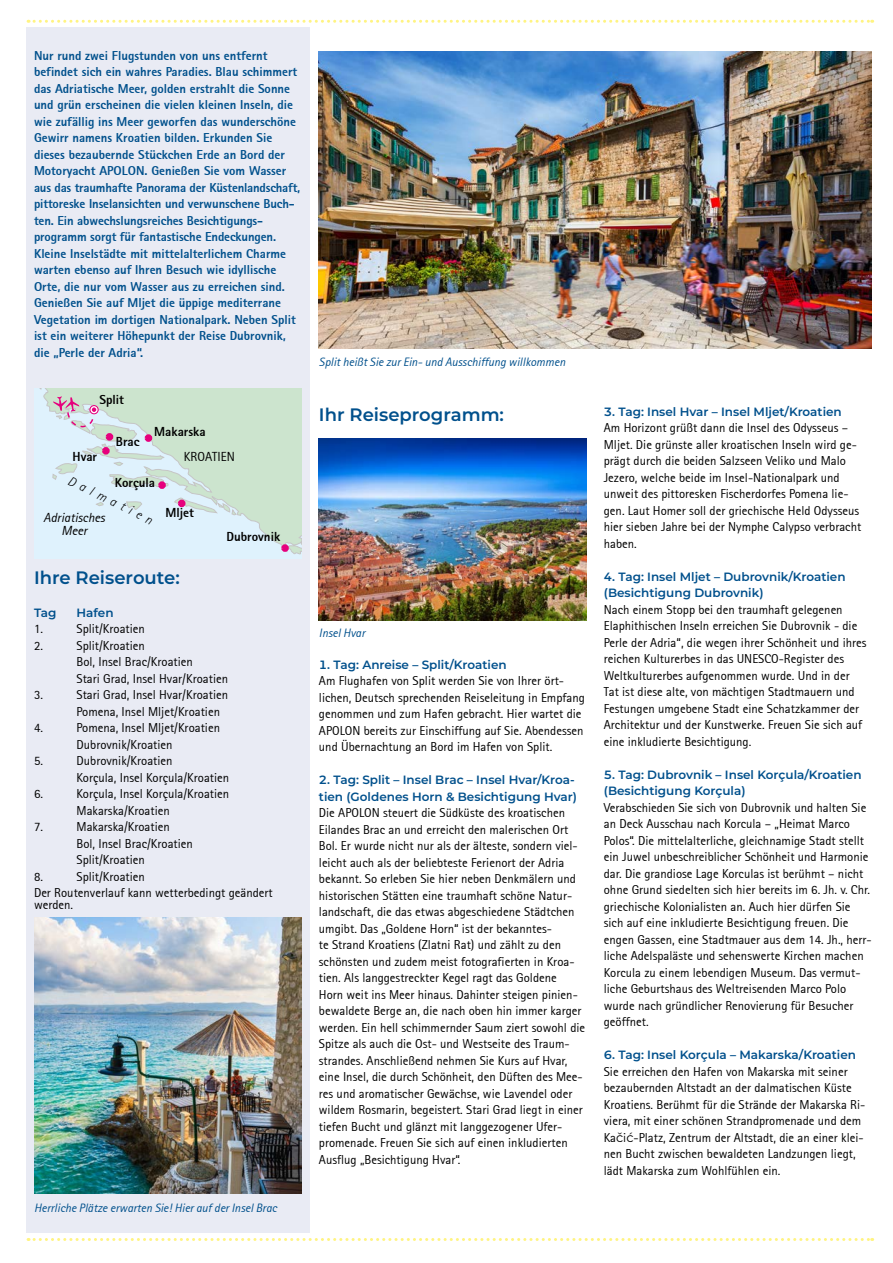
<style>
.page{position:relative;width:893px;height:1263px;background:#fff}
.page>*{position:absolute;margin:0;border:0;box-sizing:border-box;transform-origin:0 0}
.t1{font:600 18px "Montserrat";color:#00508c}
.t2{font:800 12.9px "Rotis Sans Serif";color:#000}
.t3{font:italic 12.9px/12.9px "Rotis Sans Serif";color:#000;text-align:center}
.t4{font:italic 300 12.9px "Rotis Sans Serif";color:#000}
.t5{font:12.9px "Rotis Sans Serif";letter-spacing:-.01em;color:#000}
.t6{font:12.75px/16.5px "Rotis Sans Serif";color:#000}
.t7{font:800 12.75px/16.5px "Rotis Sans Serif";color:#00508c}
.t8{font:600 12px/16.5px "Montserrat";color:#00508c}
.t9{font:italic 12px "Rotis Sans Serif";color:#00508c}
.s1{font-family:"Montserrat"}
</style>
<div class="page">
<div style="left:27px;top:28px;width:283px;height:1205px;background:#e9ebf4"></div>
<svg style="left:28px;top:20px;width:845px;height:3px"></svg>
<svg style="left:28px;top:1238px;width:845px;height:3px"></svg>
<img style="left:319px;top:51px;width:553px;height:298px">
<img style="left:34px;top:917px;width:268px;height:277px">
<svg style="left:41px;top:388px;width:261px;height:167px"></svg>
<svg style="left:126px;top:501px;width:16px;height:14px"></svg>
<svg style="left:95px;top:502px;width:8px;height:5px"></svg>
<svg style="left:174px;top:497px;width:63px;height:18px"></svg>
<div style="left:178px;top:500px;width:7px;height:7px;background:#e6007d;border:3px solid #e6007d;border-radius:50%"></div>
<svg style="left:281px;top:544px;width:8px;height:8px"></svg>
<svg style="left:52px;top:396px;width:117px;height:92px"></svg>
<img style="left:319px;top:438px;width:268px;height:182px">
<p class="t7" style="left:34px;top:47px;width:268px">Nur rund zwei Flugstunden von uns entfernt befindet sich ein wahres Paradies. Blau schimmert das Adriatische Meer, golden erstrahlt die Sonne und grün erscheinen die vielen kleinen Inseln, die wie zufällig ins Meer geworfen das wunderschöne Gewirr namens Kroatien bilden. Erkunden Sie dieses bezaubernde Stückchen Erde an Bord der Motoryacht APOLON. Genießen Sie vom Wasser aus das traumhafte Panorama der Küstenlandschaft, pittoreske Inselansichten und verwunschene Buch&shy;ten. Ein abwechslungsreiches Besichtigungs&shy;programm sorgt für fantastische Endeckungen.<br>Kleine Inselstädte mit mittelalterlichem Charme warten ebenso auf Ihren Besuch wie idyllische Orte, die nur vom Wasser aus zu erreichen sind.<br>Genießen Sie auf Mljet die üppige mediterrane Vegetation im dortigen Nationalpark. Neben Split ist ein weiterer Höhepunkt der Reise Dubrovnik, die „Perle der Adria“.</p>
<p class="t2" style="left:99px;top:391px;width:26px">Split</p>
<p class="t2" style="left:73px;top:449px;width:26px">Hvar</p>
<p class="t2" style="left:116px;top:433px;width:25px">Brac</p>
<p class="t2" style="left:154px;top:423px;width:53px">Makarska</p>
<p class="t5" style="left:184px;top:449px;width:53px">KROATIEN</p>
<p class="t4" style="left:72px;top:473px;width:94px;rotate:26deg">Dalmatien</p>
<p class="t2" style="left:115px;top:474px;width:42px">Korçula</p>
<p class="t3" style="left:44px;top:511px;width:63px">Adriatisches<br>Meer</p>
<p class="t2" style="left:166px;top:504px;width:30px">Mljet</p>
<p class="t2" style="left:226px;top:528px;width:55px">Dubrovnik</p>
<h1 class="t1" style="left:34px;top:564px;width:147px">Ihre Reiseroute:</h1>
<p class="t8" style="left:34px;top:603px;width:24px">Tag</p>
<p class="t8" style="left:77px;top:603px;width:39px">Hafen</p>
<p class="t6" style="left:34px;top:620px;width:10px">1.</p>
<p class="t6" style="left:77px;top:620px;width:70px">Split/Kroatien</p>
<p class="t6" style="left:34px;top:637px;width:10px">2.</p>
<p class="t6" style="left:77px;top:637px;width:153px">Split/Kroatien<br>Bol, Insel Brac/Kroatien<br>Stari Grad, Insel Hvar/Kroatien</p>
<p class="t6" style="left:34px;top:686px;width:10px">3.</p>
<p class="t6" style="left:77px;top:686px;width:153px">Stari Grad, Insel Hvar/Kroatien<br>Pomena, Insel Mljet/Kroatien</p>
<p class="t6" style="left:34px;top:719px;width:10px">4.</p>
<p class="t6" style="left:77px;top:719px;width:145px">Pomena, Insel Mljet/Kroatien<br>Dubrovnik/Kroatien</p>
<p class="t6" style="left:34px;top:752px;width:10px">5.</p>
<p class="t6" style="left:77px;top:752px;width:154px">Dubrovnik/Kroatien<br>Korçula, Insel Korçula/Kroatien</p>
<p class="t6" style="left:34px;top:785px;width:10px">6.</p>
<p class="t6" style="left:77px;top:785px;width:154px">Korçula, Insel Korçula/Kroatien<br>Makarska/Kroatien</p>
<p class="t6" style="left:34px;top:818px;width:10px">7.</p>
<p class="t6" style="left:77px;top:818px;width:118px">Makarska/Kroatien<br>Bol, Insel Brac/Kroatien<br>Split/Kroatien</p>
<p class="t6" style="left:34px;top:868px;width:10px">8.</p>
<p class="t6" style="left:34px;top:868px;width:240px;text-indent:43px">Split/Kroatien<br>Der Routenverlauf kann wetterbedingt geändert</p>
<p class="t6" style="left:34px;top:896px;width:41px">werden.</p>
<p class="t9" style="left:34px;top:1201px;width:244px">Herrliche Plätze erwarten Sie! Hier auf der Insel Brac</p>
<p class="t9" style="left:319px;top:354px;width:248px">Split heißt Sie zur Ein- und Ausschiffung willkommen</p>
<h1 class="t1" style="left:319px;top:402px;width:187px">Ihr Reiseprogramm:</h1>
<p class="t9" style="left:319px;top:626px;width:48px">Insel Hvar</p>
<p class="t8" style="left:319px;top:656px;width:189px">1. Tag: Anreise – Split/Kroatien</p>
<p class="t6" style="left:319px;top:673px;width:268px">Am Flughafen von Split werden Sie von Ihrer ört&shy;lichen, Deutsch sprechenden Reiseleitung in Empfang genommen und zum Hafen gebracht. Hier wartet die APOLON bereits zur Einschiffung auf Sie. Abendessen und Übernachtung an Bord im Hafen von Split.</p>
<p class="t8" style="left:319px;top:771px;width:260px">2. Tag: Split – Insel Brac – Insel Hvar/Kroa&shy;tien (Goldenes Horn &amp; Besichtigung Hvar)</p>
<p class="t6" style="left:319px;top:805px;width:268px">Die APOLON steuert die Südküste des kroatischen Eilandes Brac an und erreicht den malerischen Ort Bol. Er wurde nicht nur als der älteste, sondern viel&shy;leicht auch als der beliebteste Ferienort der Adria bekannt. So erleben Sie hier neben Denkmälern und historischen Stätten eine traumhaft schöne Natur&shy;landschaft, die das etwas abgeschiedene Städtchen umgibt. Das „Goldene Horn“ ist der bekanntes-<br>te Strand Kroatiens (Zlatni Rat) und zählt zu den schönsten und zudem meist fotografierten in Kroa&shy;tien. Als langgestreckter Kegel ragt das Goldene<br>Horn weit ins Meer hinaus. Dahinter steigen pinien&shy;bewaldete Berge an, die nach oben hin immer karger werden. Ein hell schimmernder Saum ziert sowohl die Spitze als auch die Ost- und Westseite des Traum&shy;strandes. Anschließend nehmen Sie Kurs auf Hvar, eine Insel, die durch Schönheit, den Düften des Mee&shy;res und aromatischer Gewächse, wie Lavendel oder wildem Rosmarin, begeistert. Stari Grad liegt in einer tiefen Bucht und glänzt mit langgezogener Ufer&shy;promenade. Freuen Sie sich auf einen inkludierten Ausflug „Besichtigung Hvar“.</p>
<p class="t8" style="left:604px;top:403px;width:239px">3. Tag: Insel Hvar – Insel Mljet/Kroatien</p>
<p class="t6" style="left:604px;top:419px;width:259px">Am Horizont grüßt dann die Insel des Odysseus – Mljet. Die grünste aller kroatischen Inseln wird ge&shy;prägt durch die beiden Salzseen Veliko und Malo Jezero, welche beide im Insel-Nationalpark und unweit des pittoresken Fischerdorfes Pomena lie&shy;gen. Laut Homer soll der griechische Held Odysseus hier sieben Jahre bei der Nymphe Calypso verbracht haben.</p>
<p class="t8" style="left:604px;top:568px;width:243px">4. Tag: Insel Mljet – Dubrovnik/Kroatien (Besichtigung Dubrovnik)</p>
<p class="t6" style="left:604px;top:601px;width:264px">Nach einem Stopp bei den traumhaft gelegenen Elaphithischen Inseln erreichen Sie Dubrovnik - die Perle der Adria“, die wegen ihrer Schönheit und ihres reichen Kulturerbes in das UNESCO-Register des Weltkulturerbes aufgenommen wurde. Und in der Tat ist diese alte, von mächtigen Stadtmauern und Festungen umgebene Stadt eine Schatzkammer der Architektur und der Kunstwerke. Freuen Sie sich auf eine inkludierte Besichtigung.</p>
<p class="t8" style="left:604px;top:766px;width:259px">5. Tag: Dubrovnik – Insel Korçula/Kroatien (Besichtigung Korçula)</p>
<p class="t6" style="left:604px;top:799px;width:269px">Verabschieden Sie sich von Dubrovnik und halten Sie an Deck Ausschau nach Korcula – „Heimat Marco Polos“. Die mittelalterliche, gleichnamige Stadt stellt ein Juwel unbeschreiblicher Schönheit und Harmonie dar. Die grandiose Lage Korculas ist berühmt – nicht ohne Grund siedelten sich hier bereits im 6. Jh. v. Chr. griechische Kolonialisten an. Auch hier dürfen Sie sich auf eine inkludierte Besichtigung freuen. Die engen Gassen, eine Stadtmauer aus dem 14. Jh., herr&shy;liche Adelspaläste und sehenswerte Kirchen machen Korcula zu einem lebendigen Museum. Das vermut&shy;liche Geburtshaus des Weltreisenden Marco Polo wurde nach gründlicher Renovierung für Besucher geöffnet.</p>
<p class="t8" style="left:604px;top:1046px;width:254px">6. Tag: Insel Korçula – Makarska/Kroatien</p>
<p class="t6" style="left:604px;top:1063px;width:263px">Sie erreichen den Hafen von Makarska mit seiner bezaubernden Altstadt an der dalmatischen Küste Kroatiens. Berühmt für die Strände der Makarska Ri&shy;viera, mit einer schönen Strandpromenade und dem Ka<span class="s1">č</span>i<span class="s1">ć</span>-Platz, Zentrum der Altstadt, die an einer klei&shy;nen Bucht zwischen bewaldeten Landzungen liegt, lädt Makarska zum Wohlfühlen ein.</p>
</div>
